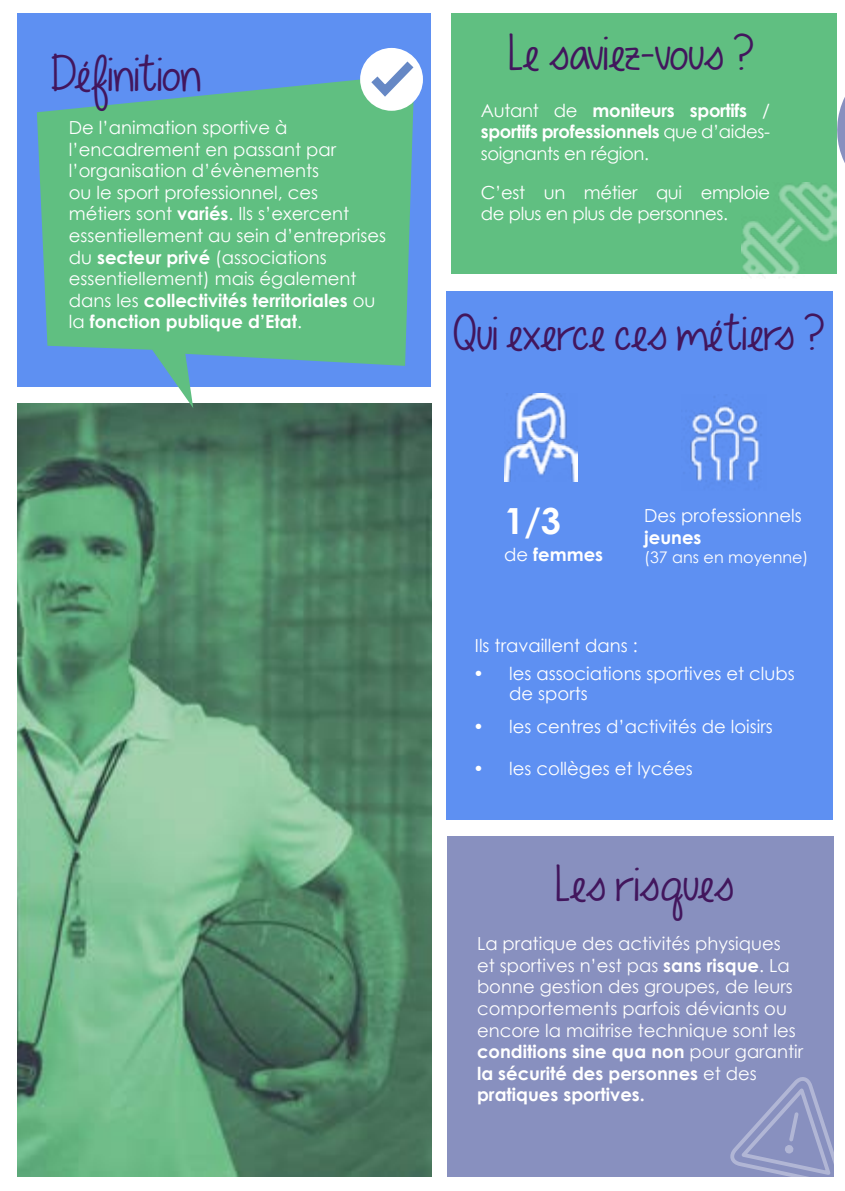
<style>
.page{position:relative;width:845px;height:1191px;background:#fff}
.page>*{position:absolute;margin:0;border:0;box-sizing:border-box;transform-origin:0 0}
.t1{font:44px "KG Begin Again";color:#42165d}
.t2{font:700 36px "Century Gothic";color:#fff}
.t3{font:18px/21.6px "Century Gothic";color:#fff}
.t4{font:700 18px/21.6px "Century Gothic";letter-spacing:-.02em;color:#fff;text-align:justify}
.t5{font:18px/21.6px "Century Gothic";letter-spacing:-.02em;color:#fff}
.t6{font:16px "Century Gothic";color:#fff}
.s1{font-weight:700}
.s2{font-weight:400}
</style>
<div class="page">
<div style="left:446px;top:291px;width:386px;height:528px;background:#5e90f2"></div>
<div style="left:451px;top:13px;width:386px;height:261px;background:#60bf81"></div>
<svg style="left:837px;top:97px;width:8px;height:66px"></svg>
<div style="left:447px;top:836px;width:386px;height:340px;background:#8890bf"></div>
<img style="left:17px;top:404px;width:414px;height:772px">
<div style="left:17px;top:13px;width:414px;height:374px;background:#5e90f2"></div>
<svg style="left:37px;top:79px;width:377px;height:329px;fill:#60bf81"></svg>
<img style="left:690px;top:396px;width:72px;height:86px">
<img style="left:504px;top:394px;width:74px;height:87px">
<div style="left:360px;top:48px;width:63px;height:63px;background:#fff;border-radius:50%"></div>
<svg style="left:362px;top:53px;width:60px;height:50px"></svg>
<img style="left:741px;top:183px;width:96px;height:91px">
<svg style="left:729px;top:1071px;width:105px;height:106px"></svg>
<div style="left:784px;top:1144px;width:9px;height:9px;border:4px solid #fff;border-radius:50%"></div>
<h1 class="t1" style="left:52px;top:47px;width:151px">Définition</h1>
<p class="t3" style="left:69px;top:116px;width:319px">De l’animation sportive à l’encadrement en passant par l’organisation d’évènements<br>ou le sport professionnel, ces<br>métiers sont <span class="s1">variés</span>. Ils s’exercent essentiellement au sein d’entreprises du <span class="s1">secteur privé</span> (associations essentiellement) mais également dans les <span class="s1">collectivités territoriales</span> ou la <span class="s1">fonction publique d’Etat</span>.</p>
<h1 class="t1" style="left:509px;top:26px;width:246px">Le saviez-vous ?</h1>
<p class="t4" style="left:481px;top:99px;width:291px"><span class="s2">Autant de</span> moniteurs sportifs <span class="s2">/ </span>sportifs professionnels <span class="s2">que d’aides&shy;soignants en région.</span></p>
<p class="t5" style="left:481px;top:181px;width:291px">C’est un métier qui emploie de plus en plus de personnes.</p>
<h1 class="t1" style="left:453px;top:306px;width:372px">Qui exerce ces métiers ?</h1>
<h2 class="t2" style="left:504px;top:493px;width:58px">1/3</h2>
<p class="t4" style="left:504px;top:542px;width:100px"><span class="s2">de</span> femmes</p>
<p class="t3" style="left:644px;top:504px;width:159px">Des professionnels</p>
<p class="t4" style="left:644px;top:525px;width:59px">jeunes</p>
<p class="t6" style="left:644px;top:546px;width:166px">(37 ans en moyenne)</p>
<p class="t3" style="left:475px;top:634px;width:164px">Ils travaillent dans :</p>
<p class="t3" style="left:509px;top:663px;width:287px;line-height:20px;text-indent:-36px">• les associations sportives et clubs de sports</p>
<p class="t3" style="left:473px;top:715px;width:301px">• les centres d’activités de loisirs</p>
<p class="t3" style="left:473px;top:757px;width:221px">• les collèges et lycées</p>
<h1 class="t1" style="left:556px;top:856px;width:179px">Les risques</h1>
<p class="t3" style="left:477px;top:932px;width:327px">La pratique des activités physiques<br>et sportives n’est pas <span class="s1">sans risque</span>. La bonne gestion des groupes, de leurs comportements parfois déviants ou encore la maitrise technique sont les <span class="s1">conditions sine qua non</span> pour garantir <span class="s1">la sécurité des personnes</span> et des <span class="s1">pratiques sportives.</span></p>
</div>
